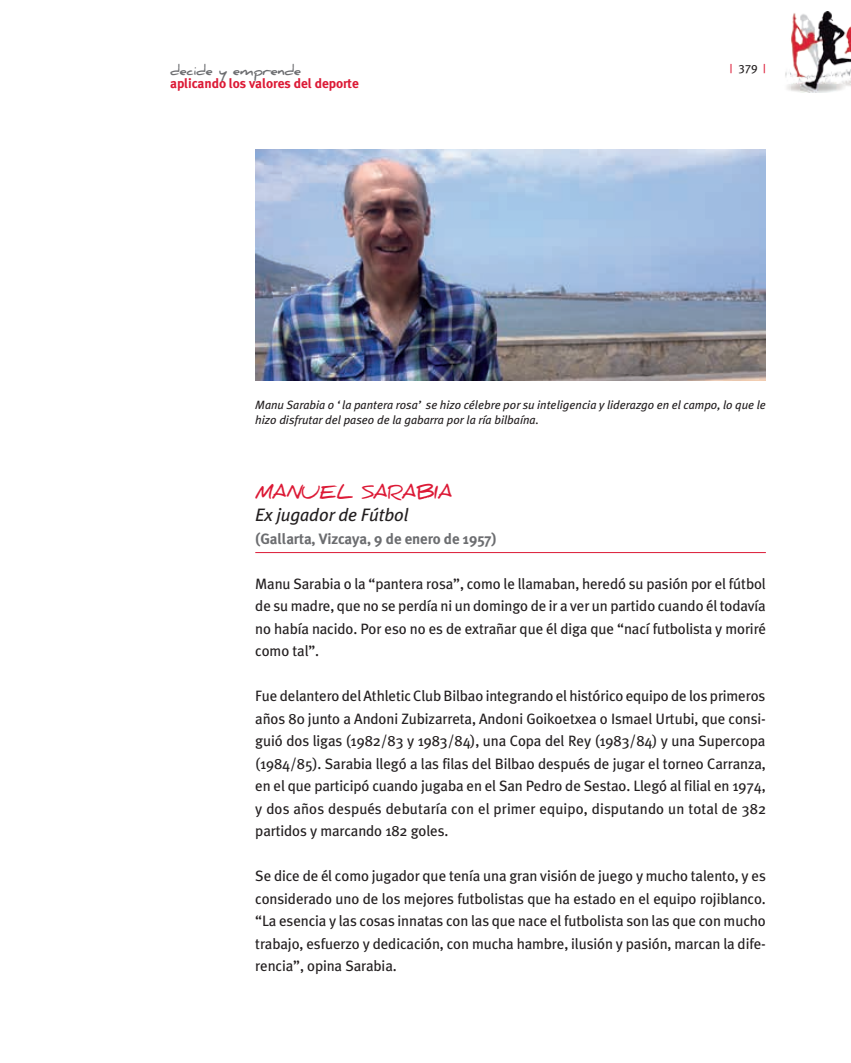
<style>
.page{position:relative;width:851px;height:1063px;background:#fff}
.page>*{position:absolute;margin:0;border:0;box-sizing:border-box;transform-origin:0 0}
.t1{font:italic 18px "Meta Plus";letter-spacing:-.01em;color:#231f20}
.t2{font:700 18px "Daniel";letter-spacing:-.02em;color:#dc1a36}
.t3{font:15px/22.5px "Meta Plus";letter-spacing:-.01em;color:#231f20;text-align:justify}
.t4{font:700 15px "Meta Plus";letter-spacing:-.01em;color:#6c6d70}
.t5{font:700 13.5px "Meta Plus";letter-spacing:-.01em;color:#dc1a36}
.t6{font:700 13.5px "Daniel";letter-spacing:-.02em;color:#6c6d70}
.t7{font:italic 12px/15px "Meta Plus";color:#231f20}
.t8{font:12px "Meta Plus Book Caps";color:#231f20}
.s1{font-family:"Meta Plus";color:#dc1a36}
</style>
<div class="page">
<img style="left:785px;top:12px;width:65px;height:80px">
<hr style="left:255px;top:552px;width:510px;height:1px;background:#dc1a36">
<img style="left:255px;top:149px;width:510px;height:231px">
<p class="t6" style="left:170px;top:62px;width:132px">decide y emprende</p>
<p class="t8" style="left:729px;top:62px;width:37px"><span class="s1">|</span> 379 <span class="s1">|</span></p>
<p class="t5" style="left:170px;top:76px;width:190px">aplicando los valores del deporte</p>
<p class="t7" style="left:255px;top:397px;width:512px">Manu Sarabia o ‘la pantera rosa’ se hizo célebre por su inteligencia y liderazgo en el campo, lo que le hizo disfrutar del paseo de la gabarra por la ría bilbaína.</p>
<p class="t2" style="left:255px;top:482px;width:199px">MANUEL SARABIA</p>
<p class="t1" style="left:255px;top:505px;width:155px">Ex jugador de Fútbol</p>
<p class="t4" style="left:255px;top:530px;width:243px">(Gallarta, Vizcaya, 9 de enero de 1957)</p>
<p class="t3" style="left:255px;top:572px;width:512px">Manu Sarabia o la “pantera rosa”, como le llamaban, heredó su pasión por el fútbol de su madre, que no se perdía ni un domingo de ir a ver un partido cuando él todavía no había nacido. Por eso no es de extrañar que él diga que “nací futbolista y moriré como tal”.</p>
<p class="t3" style="left:255px;top:685px;width:512px">Fue delantero del Athletic Club Bilbao integrando el histórico equipo de los primeros años 80 junto a Andoni Zubizarreta, Andoni Goikoetxea o Ismael Urtubi, que consi&shy;guió dos ligas (1982/83 y 1983/84), una Copa del Rey (1983/84) y una Supercopa (1984/85). Sarabia llegó a las filas del Bilbao después de jugar el torneo Carranza, en el que participó cuando jugaba en el San Pedro de Sestao. Llegó al filial en 1974, y dos años después debutaría con el primer equipo, disputando un total de 382 partidos y marcando 182 goles.</p>
<p class="t3" style="left:255px;top:865px;width:512px">Se dice de él como jugador que tenía una gran visión de juego y mucho talento, y es considerado uno de los mejores futbolistas que ha estado en el equipo rojiblanco. “La esencia y las cosas innatas con las que nace el futbolista son las que con mucho trabajo, esfuerzo y dedicación, con mucha hambre, ilusión y pasión, marcan la dife&shy;rencia”, opina Sarabia.</p>
</div>
